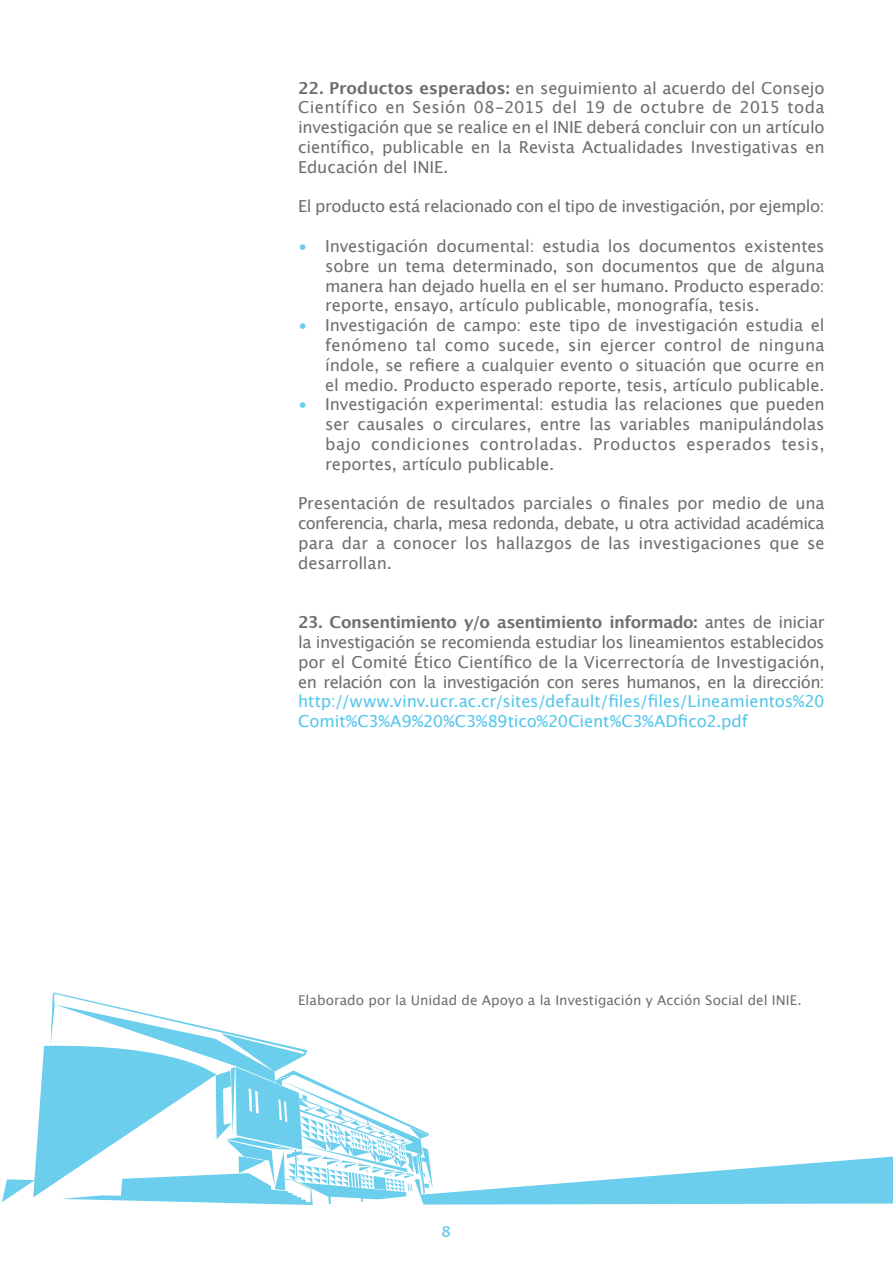
<style>
.page{position:relative;width:893px;height:1263px;background:#fff}
.page>*{position:absolute;margin:0;border:0;box-sizing:border-box;transform-origin:0 0}
.t1{font:16.5px/19.8px "Lucida Grande";letter-spacing:-.01em;color:#6d6e71;text-align:justify}
.t2{font:16.5px/19.8px "Lucida Grande";letter-spacing:-.005em;color:#53c6eb}
.t3{font:700 15px "Lucida Grande";color:#6bceec}
.t4{font:13.5px "Lucida Grande";letter-spacing:.005em;color:#6d6e71}
.s1{font-weight:700}
.s2{color:#6bceec}
</style>
<div class="page">
<svg style="left:433px;top:1156px;width:460px;height:48px;fill:#6bceec"></svg>
<svg style="left:2px;top:992px;width:431px;height:213px"></svg>
<p class="t1" style="left:298px;top:78px;width:528px"><span class="s1">22. Productos esperados:</span> en seguimiento al acuerdo del Consejo Científico en Sesión 08-2015 del 19 de octubre de 2015 toda investigación que se realice en el INIE deberá concluir con un artículo científico, publicable en la Revista Actualidades Investigativas en Educación del INIE.</p>
<p class="t1" style="left:298px;top:197px;width:528px">El producto está relacionado con el tipo de investigación, por ejemplo:</p>
<p class="t1" style="left:325px;top:236px;width:501px;text-indent:-27px"><span class="s2">•</span> Investigación documental: estudia los documentos existentes sobre un tema determinado, son documentos que de alguna manera han dejado huella en el ser humano. Producto esperado: reporte, ensayo, artículo publicable, monografía, tesis.</p>
<p class="t1" style="left:325px;top:316px;width:501px;text-indent:-27px"><span class="s2">•</span> Investigación de campo: este tipo de investigación estudia el fenómeno tal como sucede, sin ejercer control de ninguna índole, se refiere a cualquier evento o situación que ocurre en el medio. Producto esperado reporte, tesis, artículo publicable.</p>
<p class="t1" style="left:325px;top:395px;width:501px;text-indent:-27px"><span class="s2">•</span> Investigación experimental: estudia las relaciones que pueden ser causales o circulares, entre las variables manipulándolas bajo condiciones controladas. Productos esperados tesis, reportes, artículo publicable.</p>
<p class="t1" style="left:298px;top:494px;width:528px">Presentación de resultados parciales o finales por medio de una conferencia, charla, mesa redonda, debate, u otra actividad académica para dar a conocer los hallazgos de las investigaciones que se desarrollan.</p>
<p class="t1" style="left:298px;top:613px;width:528px"><span class="s1">23. Consentimiento y/o asentimiento informado:</span> antes de iniciar la investigación se recomienda estudiar los lineamientos establecidos por el Comité Ético Científico de la Vicerrectoría de Investigación, en relación con la investigación con seres humanos, en la dirección:</p>
<p class="t2" style="left:298px;top:692px;width:528px">http://www.vinv.ucr.ac.cr/sites/default/files/files/Lineamientos%20<br>Comit%C3%A9%20%C3%89tico%20Cient%C3%ADfico2.pdf</p>
<p class="t4" style="left:298px;top:992px;width:505px">Elaborado por la Unidad de Apoyo a la Investigación y Acción Social del INIE.</p>
<p class="t3" style="left:441px;top:1219px;width:11px">8</p>
</div>
